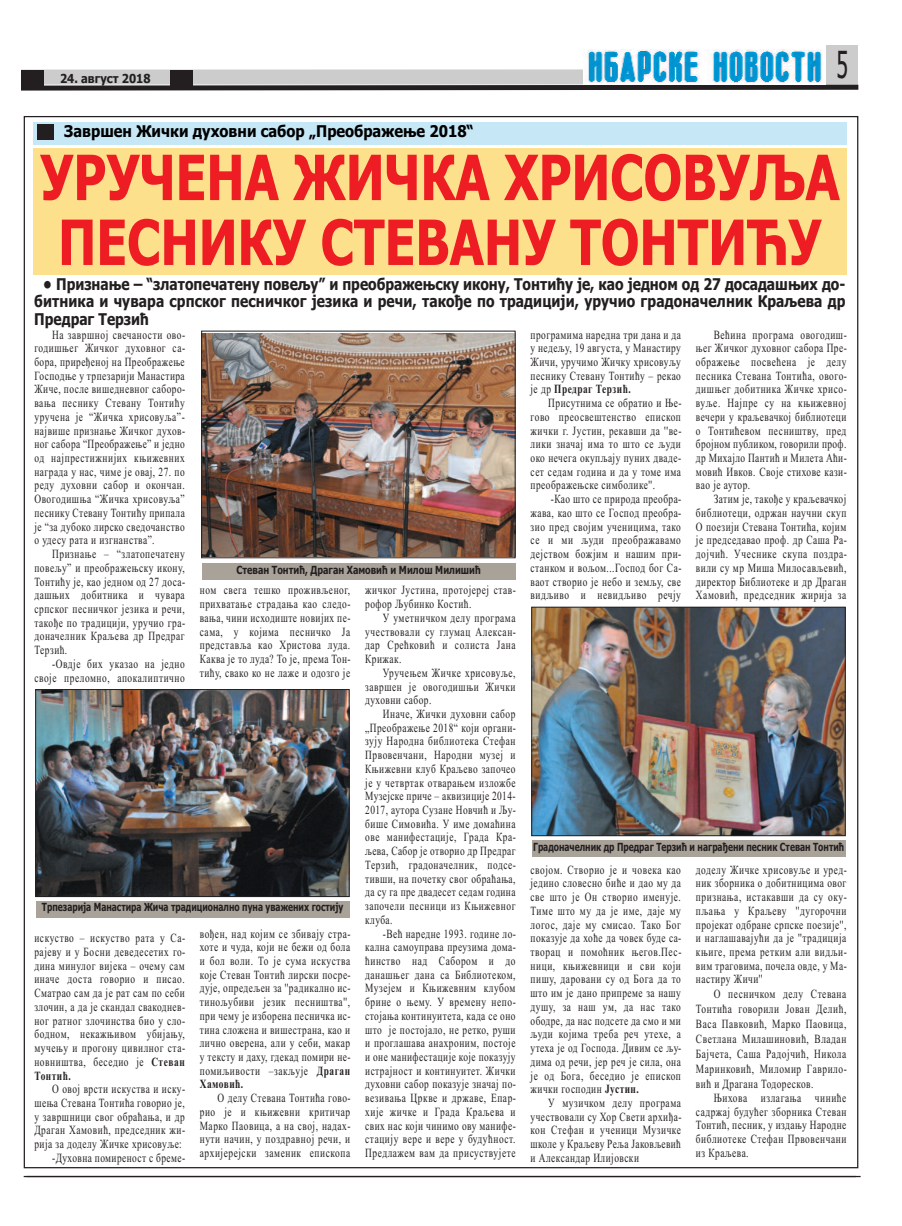
<style>
.page{position:relative;width:902px;height:1226px;background:#fff}
.page>*{position:absolute;margin:0;border:0;box-sizing:border-box;transform-origin:0 0}
.t1{font:700 62.38px/64.9px "Tahoma";color:#ee1d23;scale:.8 1}
.t2{font:37.38px "Tahoma";color:#231f20;scale:.57 1}
.t3{font:700 16.25px/17.5px "Tahoma";letter-spacing:.005em;color:#231f20;text-align:justify;scale:.85 1}
.t4{font:700 16.25px "Tahoma";color:#000;scale:.9 1}
.t5{font:12.5px/13.8px "Times New Roman";letter-spacing:.05em;color:#231f20;text-align:justify;scale:.75 1}
.t6{font:700 12.5px "Tahoma";color:#231f20;scale:.9 1}
.t7{font:700 11.25px "Tahoma";color:#231f20;scale:.75 1}
.t8{font:700 11.25px "Tahoma";color:#231f20;scale:.8 1}
.s1{font-weight:700}
</style>
<div class="page">
<hr style="left:24px;top:1176px;width:836px;height:1px;background:#231f20">
<div style="left:21px;top:69px;width:791px;height:16px;background:#ccc"></div>
<div style="left:826px;top:45px;width:32px;height:43px;background:#ccc"></div>
<svg style="left:21px;top:82px;width:838px;height:9px"></svg>
<div style="left:21px;top:71px;width:22px;height:15px;background:#231f20"></div>
<div style="left:170px;top:71px;width:22px;height:15px;background:#231f20"></div>
<svg style="left:583px;top:49px;width:243px;height:36px"></svg>
<img style="left:583px;top:50px;width:243px;height:32px">
<div style="left:33px;top:122px;width:814px;height:23px;background:#c5e7f6"></div>
<div style="left:37px;top:124px;width:17px;height:16px;background:#231f20"></div>
<img style="left:203px;top:333px;width:310px;height:223px">
<div style="left:201px;top:331px;width:314px;height:227px;border:1px solid #231f20"></div>
<div style="left:202px;top:563px;width:313px;height:17px;background:#a9a299"></div>
<img style="left:533px;top:609px;width:310px;height:225px">
<div style="left:531px;top:607px;width:314px;height:229px;border:1px solid #231f20"></div>
<div style="left:532px;top:840px;width:313px;height:17px;background:#a9a299"></div>
<img style="left:37px;top:691px;width:310px;height:204px">
<div style="left:35px;top:689px;width:314px;height:208px;border:1px solid #231f20"></div>
<div style="left:36px;top:901px;width:313px;height:16px;background:#a9a299"></div>
<div style="left:33px;top:149px;width:813px;height:126px;background:#fce08b"></div>
<p class="t6" style="left:60px;top:71px;width:102px">24. август 2018</p>
<h3 class="t4" style="left:64px;top:122px;width:456px">Завршен Жички духовни сабор „Преображење 2018“</h3>
<h2 class="t2" style="left:836px;top:43px;width:22px">5</h2>
<h1 class="t1" style="left:40px;top:146px;width:1001px">УРУЧЕНА ЖИЧКА ХРИСОВУЉА<br>ПЕСНИКУ СТЕВАНУ ТОНТИЋУ</h1>
<h3 class="t3" style="left:34px;top:276px;width:956px;text-indent:9px">• Признање – “златопечатену повељу” и преображењску икону, Тонтићу је, као једном од 27 досадашњих до&shy;битника и чувара српског песничког језика и речи, такође по традицији, уручио градоначелник Краљева др Предраг Терзић</h3>
<p class="t5" style="left:34px;top:327px;width:203px;text-indent:18px">На завршној свечаности ово&shy;годишњег Жичког духовног са&shy;бора, приређеној на Преображење Господње у трпезарији Манастира Жиче, после вишедневног саборо&shy;вања песнику Стевану Тонтићу уручена је “Жичка хрисовуља”- највише признање Жичког духов&shy;ног сабора “Преображење” и једно од најпрестижнијих књижевних награда у нас, чиме је овај, 27. по реду духовни сабор и окончан.<br>Овогодишња “Жичка хрисовуља” песнику Стевану Тонтићу припала је “за дубоко лирско сведочанство о удесу рата и изгнанства”.</p>
<p class="t5" style="left:34px;top:547px;width:203px;text-indent:18px">Признање – “златопечатену повељу” и преображењску икону, Тонтићу је, као једном од 27 доса&shy;дашњих добитника и чувара српског песничког језика и речи, такође по традицији, уручио гра&shy;доначелник Краљева др Предраг Терзић.</p>
<p class="t5" style="left:34px;top:657px;width:202px;text-align:right">-Овдје бих указао на једно своје преломно, апокалиптично</p>
<p class="t5" style="left:696px;top:327px;width:203px;text-indent:18px">Већина програма овогодиш&shy;њег Жичког духовног сабора Пре&shy;ображење посвећена је делу песника Стевана Тонтића, ового&shy;дишњег добитника Жичке хрисо&shy;вуље. Најпре су на књижевној вечери у краљевачкој библиотеци о Тонтићевом песништву, пред бројном публиком, говорили проф. др Михајло Пантић и Милета Аћи&shy;мовић Ивков. Своје стихове кази&shy;вао је аутор.</p>
<p class="t5" style="left:696px;top:492px;width:203px;text-indent:18px">Затим је, такође у краљевачкој библиотеци, одржан научни скуп О поезији Стевана Тонтића, којим је председавао проф. др Саша Ра&shy;дојчић. Учеснике скупа поздра&shy;вили су мр Миша Милосављевић, директор Библиотеке и др Драган Хамовић, председник жирија за</p>
<p class="t5" style="left:530px;top:327px;width:202px">програмима наредна три дана и да у недељу, 19 августа, у Манастиру Жичи, уручимо Жичку хрисовуљу песнику Стевану Тонтићу – рекао је др <span class="s1">Предраг Терзић.</span></p>
<p class="t5" style="left:530px;top:396px;width:203px;text-indent:18px">Присутнима се обратио и Ње&shy;гово преосвештенство епископ жички г. Јустин, рекавши да ''ве&shy;лики значај има то што се људи око нечега окупљају пуних дваде&shy;сет седам година и да у томе има преображењске симболике''.</p>
<p class="t5" style="left:530px;top:492px;width:203px;text-indent:20px">-Као што се природа преобра&shy;жава, као што се Господ преобра&shy;зио пред својим ученицима, тако се и ми људи преображавамо дејством божјим и нашим при&shy;станком и вољом...Господ бог Са&shy;ваот створио је небо и земљу, све видљиво и невидљиво речју</p>
<p class="t8" style="left:236px;top:563px;width:307px">Стеван Тонтић, Драган Хамовић и Милош Милишић</p>
<p class="t5" style="left:365px;top:583px;width:203px">жичког Јустина, протојереј став&shy;рофор Љубинко Костић.</p>
<p class="t5" style="left:365px;top:611px;width:203px;text-indent:18px">У уметничком делу програма учествовали су глумац Алексан&shy;дар Срећковић и солиста Јана Крижак.</p>
<p class="t5" style="left:365px;top:666px;width:202px;text-indent:18px">Уручењем Жичке хрисовуље, завршен је овогодишњи Жички духовни сабор.</p>
<p class="t5" style="left:365px;top:707px;width:203px;text-indent:18px">Иначе, Жички духовни сабор „Преображење 2018“ који органи&shy;зују Народна библиотека Стефан Првовенчани, Народни музеј и Књижевни клуб Краљево започео је у четвртак отварањем изложбе Музејске приче – аквизиције 2014- 2017, аутора Сузане Новчић и Љу&shy;бише Симовића. У име домаћина ове манифестације, Града Кра&shy;љева, Сабор је отворио др Предраг Терзић, градоначелник, подсе&shy;тивши, на почетку свог обраћања, да су га пре двадесет седам година започели песници из Књижевног клуба.</p>
<p class="t5" style="left:365px;top:926px;width:203px;text-indent:18px">-Већ наредне 1993. године ло&shy;кална самоуправа преузима дома&shy;ћинство над Сабором и до данашњег дана са Библиотеком, Музејем и Књижевним клубом брине о њему. У времену непо&shy;стојања континуитета, када се оно што је постојало, не ретко, руши и проглашава анахроним, постоје и оне манифестације које показују истрајност и континуитет. Жички духовни сабор показује значај по&shy;везивања Цркве и државе, Епар&shy;хије жичке и Града Краљева и свих нас који чинимо ову манифе&shy;стацију вере и вере у будућност.<br>Предлажем вам да присуствујете</p>
<p class="t5" style="left:200px;top:583px;width:203px">ном свега тешко проживљеног, прихватање страдања као следо&shy;вања, чини исходиште новијих пе&shy;сама, у којима песничко Ја представља као Христова луда.<br>Каква је то луда? То је, према Тон&shy;тићу, свако ко не лаже и одозго је</p>
<p class="t7" style="left:533px;top:840px;width:416px">Градоначелник др Предраг Терзић и награђени песник Стеван Тонтић</p>
<p class="t5" style="left:530px;top:862px;width:203px">својом. Створио је и човека као једино словесно биће и дао му да све што је Он створио именује.<br>Тиме што му да је име, даје му логос, даје му смисао. Тако Бог показује да хоће да човек буде са&shy;творац и помоћник његов.Пес&shy;ници, књижевници и сви који пишу, даровани су од Бога да то што им је дано припреме за нашу душу, за наш ум, да нас тако ободре, да нас подсете да смо и ми људи којима треба реч утехе, а утеха је од Господа. Дивим се љу&shy;дима од речи, јер реч је сила, она је од Бога, беседио је епископ жички господин <span class="s1">Јустин.</span></p>
<p class="t5" style="left:530px;top:1096px;width:203px;text-indent:18px">У музичком делу програма учествовали су Хор Свети архиђа&shy;кон Стефан и ученици Музичке школе у Краљеву Реља Јаковљевић и Александар Илијовски</p>
<p class="t5" style="left:696px;top:862px;width:203px">доделу Жичке хрисовуље и уред&shy;ник зборника о добитницима овог признања, истакавши да су оку&shy;пљања у Краљеву ''дугорочни пројекат одбране српске поезије'', и наглашавајући да је ''традиција књиге, према ретким али видљи&shy;вим траговима, почела овде, у Ма&shy;настиру Жичи''</p>
<p class="t5" style="left:696px;top:987px;width:203px;line-height:15px;text-indent:18px">О песничком делу Стевана Тонтића говорили Јован Делић, Васа Павковић, Марко Паовица, Светлана Милашиновић, Владан Бајчета, Саша Радојчић, Никола Маринковић, Миломир Гаврило&shy;вић и Драгана Тодоресков.</p>
<p class="t5" style="left:696px;top:1091px;width:202px;text-indent:18px">Њихова излагања чиниће садржај будућег зборника Стеван Тонтић, песник, у издању Народне библиотеке Стефан Првовенчани из Краљева.</p>
<p class="t7" style="left:42px;top:901px;width:403px">Трпезарија Манастира Жича традиционално пуна уважених гостију</p>
<p class="t5" style="left:200px;top:926px;width:203px">вођен, над којим се збивају стра&shy;хоте и чуда, који не бежи од бола и бол воли. То је сума искуства које Стеван Тонтић лирски посре&shy;дује, опредељен за ''радикално ис&shy;тинољубиви језик песништва'', при чему је изборена песничка ис&shy;тина сложена и вишестрана, као и лично оверена, али у себи, макар у тексту и даху, гдекад помири не&shy;помиљивости –закљује <span class="s1">Драган Хамовић.</span></p>
<p class="t5" style="left:200px;top:1091px;width:203px;text-indent:18px">О делу Стевана Тонтића гово&shy;рио је и књижевни критичар Марко Паовица, а на свој, надах&shy;нути начин, у поздравној речи, и архијерејски заменик епископа</p>
<p class="t5" style="left:34px;top:931px;width:203px">искуство – искуство рата у Са&shy;рајеву и у Босни деведесетих го&shy;дина минулог вијека – очему сам иначе доста говорио и писао.<br>Сматрао сам да је рат сам по себи злочин, а да је скандал свакоднев&shy;ног ратног злочинства био у сло&shy;бодном, некажњивом убијању, мучењу и прогону цивилног ста&shy;новништва, беседио је <span class="s1">Стеван Тонтић.</span></p>
<p class="t5" style="left:34px;top:1082px;width:203px;text-align:right">О овој врсти искуства и иску&shy;шења Стевана Тонтића говорио је, у завршници свог обраћања, и др<br>Драган Хамовић, председник жи&shy;рија за доделу Жичке хрисовуље: -Духовна помиреност с бреме-</p>
</div>
